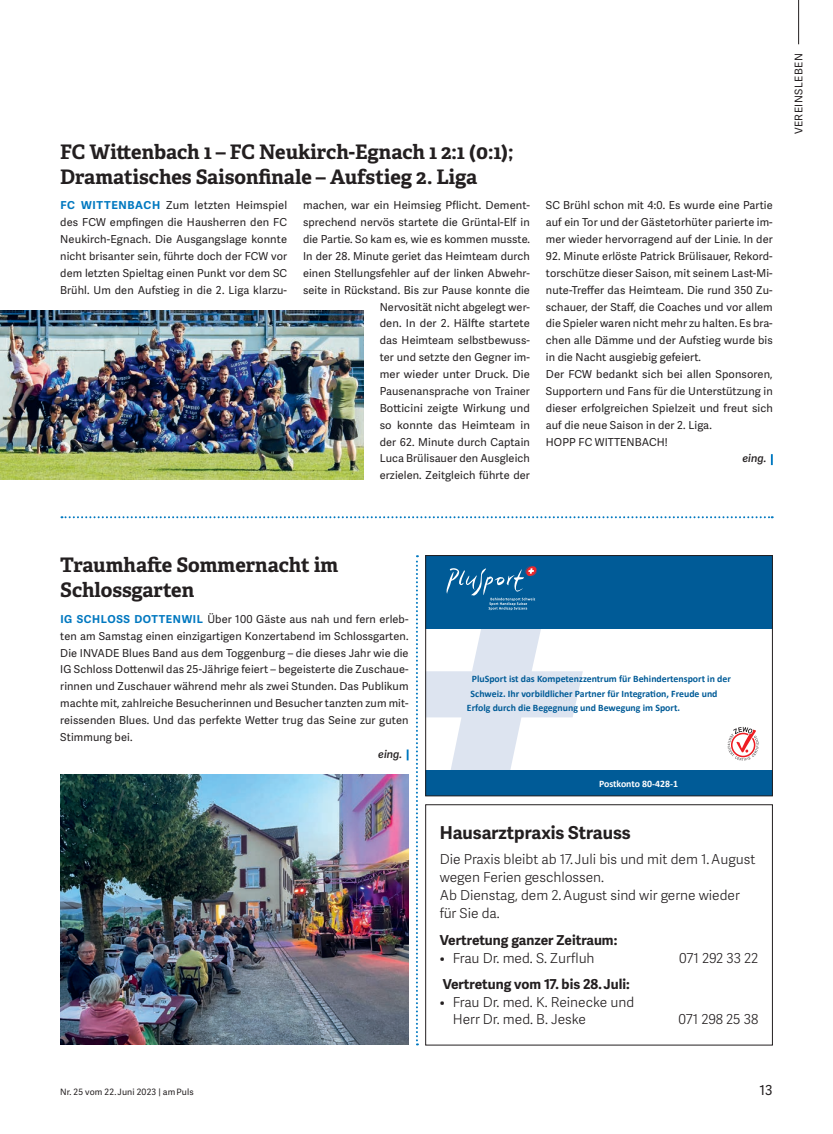
<style>
.page{position:relative;width:833px;height:1134px;background:#fff}
.page>*{position:absolute;margin:0;border:0;box-sizing:border-box;transform-origin:0 0}
.t1{font:700 20px/25px "Adelle";color:#231f20}
.t2{font:700 17.75px "Adelle Sans";color:#231f20}
.t3{font:300 13.75px/17.8px "Adelle Sans";color:#231f20}
.t4{font:700 13.75px "Adelle Sans";color:#231f20}
.t5{font:13.75px "Adelle Sans";color:#231f20}
.t6{font:11px/16.9px "Adelle Sans";letter-spacing:.01em;color:#231f20;text-align:justify}
.t7{font:italic 600 11px "Adelle Sans";letter-spacing:.005em;color:#231f20}
.t8{font:10.62px "Adelle Sans";letter-spacing:.05em;color:#231f20}
.t9{font:700 9.88px "Calibri";color:#005b97}
.t10{font:700 9.88px "Calibri";color:#fff}
.t11{font:8.75px "Adelle Sans";letter-spacing:.01em;color:#231f20}
.s1{font-weight:700;color:#0078c0}
</style>
<div class="page">
<hr style="left:798px;top:0;width:1px;height:44px;background:#231f20">
<div style="left:425px;top:804px;width:347px;height:241px;border:1px solid #231f20"></div>
<svg style="left:416px;top:555px;width:2px;height:490px"></svg>
<svg style="left:61px;top:516px;width:711px;height:2px"></svg>
<img style="left:0;top:310px;width:364px;height:169px">
<img style="left:60px;top:775px;width:348px;height:270px">
<div style="left:425px;top:555px;width:347px;height:73px;background:#005b97"></div>
<svg style="left:427px;top:566px;width:156px;height:204px"></svg>
<div style="left:425px;top:770px;width:347px;height:26px;background:#005b97"></div>
<svg style="left:727px;top:727px;width:32px;height:34px"></svg>
<div style="left:425px;top:555px;width:347px;height:241px;border:1px solid #231f20"></div>
<h1 class="t1" style="left:60px;top:139px;width:454px">FC Wittenbach 1 – FC Neukirch-Egnach 1 2:1 (0:1);<br>Dramatisches Saisonfinale – Aufstieg 2. Liga</h1>
<p class="t6" style="left:60px;top:197px;width:228px"><span class="s1">FC WITTENBACH</span> Zum letzten Heimspiel des FCW empfingen die Hausherren den FC Neukirch-Egnach. Die Ausgangslage konnte nicht brisanter sein, führte doch der FCW vor dem letzten Spieltag einen Punkt vor dem SC Brühl. Um den Aufstieg in die 2. Liga klarzu-</p>
<p class="t6" style="left:303px;top:197px;width:228px;text-align:right">machen, war ein Heimsieg Pflicht. Dement&shy;sprechend nervös startete die Grüntal-Elf in die Partie. So kam es, wie es kommen musste.<br>In der 28. Minute geriet das Heimteam durch einen Stellungsfehler auf der linken Abwehr&shy;seite in Rückstand. Bis zur Pause konnte die Nervosität nicht abgelegt wer-<br>den. In der 2. Hälfte startete<br>das Heimteam selbstbewuss-<br>ter und setzte den Gegner im-<br>mer wieder unter Druck. Die Pausenansprache von Trainer<br>Botticini zeigte Wirkung und<br>so konnte das Heimteam in<br>der 62. Minute durch Captain<br>Luca Brülisauer den Ausgleich<br>erzielen. Zeitgleich führte der</p>
<p class="t6" style="left:546px;top:197px;width:228px">SC Brühl schon mit 4:0. Es wurde eine Partie auf ein Tor und der Gästetorhüter parierte im&shy;mer wieder hervorragend auf der Linie. In der</p>
<p class="t6" style="left:546px;top:248px;width:228px;text-align:left">92. Minute erlöste Patrick Brülisauer, Rekord&shy;torschütze dieser Saison, mit seinem Last-Mi&shy;nute-Treffer das Heimteam. Die rund 350 Zu&shy;schauer, der Staff, die Coaches und vor allem die Spieler waren nicht mehr zu halten. Es bra&shy;chen alle Dämme und der Aufstieg wurde bis in die Nacht ausgiebig gefeiert.<br>Der FCW bedankt sich bei allen Sponsoren, Supportern und Fans für die Unterstützung in dieser erfolgreichen Spielzeit und freut sich auf die neue Saison in der 2. Liga.<br>HOPP FC WITTENBACH!</p>
<p class="t7" style="left:742px;top:452px;width:26px">eing.</p>
<p class="t8" style="left:792px;top:134px;width:83px;rotate:-90deg">VEREINSLEBEN</p>
<h1 class="t1" style="left:60px;top:553px;width:279px">Traumhafte Sommernacht im<br>Schlossgarten</h1>
<p class="t6" style="left:60px;top:611px;width:350px"><span class="s1">IG SCHLOSS DOTTENWIL</span> Über 100 Gäste aus nah und fern erleb&shy;ten am Samstag einen einzigartigen Konzertabend im Schlossgarten.<br>Die INVADE Blues Band aus dem Toggenburg – die dieses Jahr wie die IG Schloss Dottenwil das 25-Jährige feiert – begeisterte die Zuschaue&shy;rinnen und Zuschauer während mehr als zwei Stunden. Das Publikum machte mit, zahlreiche Besucherinnen und Besucher tanzten zum mit&shy;reissenden Blues. Und das perfekte Wetter trug das Seine zur guten Stimmung bei.</p>
<p class="t7" style="left:378px;top:747px;width:26px">eing.</p>
<p class="t9" style="left:472px;top:672px;width:260px">PluSport ist das Kompetenzzentrum für Behindertensport in der</p>
<p class="t9" style="left:470px;top:687px;width:248px">Schweiz. Ihr vorbildlicher Partner für Integration, Freude und</p>
<p class="t9" style="left:467px;top:702px;width:215px">Erfolg durch die Begegnung und Bewegung im Sport.</p>
<p class="t10" style="left:599px;top:777px;width:80px">Postkonto 80-428-1</p>
<h2 class="t2" style="left:440px;top:822px;width:193px">Hausarztpraxis Strauss</h2>
<p class="t3" style="left:440px;top:851px;width:317px">Die Praxis bleibt ab 17. Juli bis und mit dem 1. August wegen Ferien geschlossen.<br>Ab Dienstag, dem 2. August sind wir gerne wieder für Sie da.</p>
<p class="t4" style="left:440px;top:932px;width:179px">Vertretung ganzer Zeitraum:</p>
<p class="t3" style="left:440px;top:950px;width:156px">• Frau Dr. med. S. Zurfluh</p>
<p class="t3" style="left:679px;top:950px;width:81px">071 292 33 22</p>
<p class="t4" style="left:443px;top:975px;width:188px">Vertretung vom 17. bis 28. Juli:</p>
<p class="t3" style="left:453px;top:993px;width:183px;text-indent:-13px">• Frau Dr. med. K. Reinecke und<br>Herr Dr. med. B. Jeske</p>
<p class="t3" style="left:678px;top:1011px;width:81px">071 298 25 38</p>
<p class="t11" style="left:60px;top:1087px;width:135px">Nr. 25 vom 22. Juni 2023 | am Puls</p>
<p class="t5" style="left:759px;top:1082px;width:15px">13</p>
</div>
